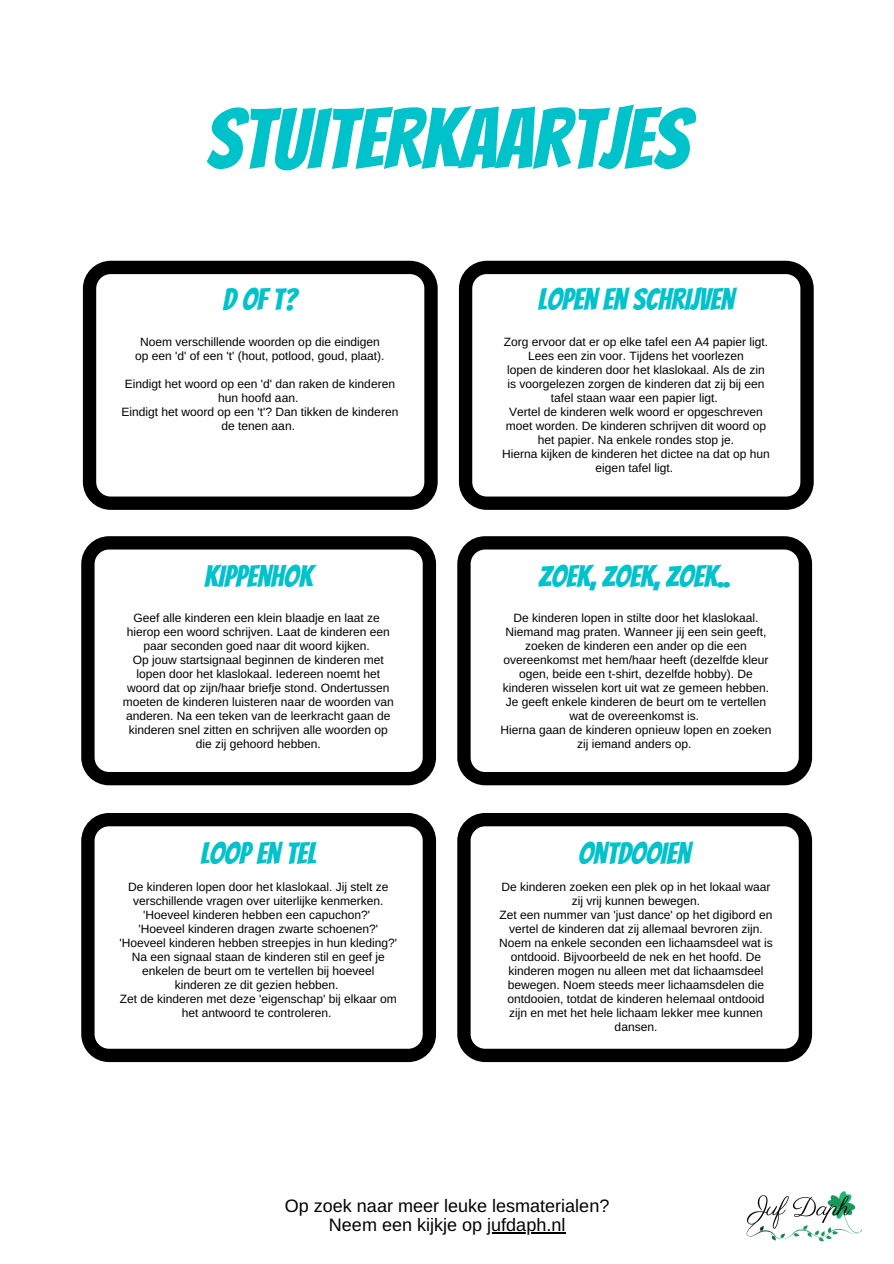
<style>
.page{position:relative;width:894px;height:1264px;background:#fff}
.page>*{position:absolute;margin:0;border:0;box-sizing:border-box;transform-origin:0 0}
.t1{font:84px "Bangers";color:#00c2cb}
.t2{font:30px "Bangers";color:#00c2cb}
.t3{font:18px "Arimo";color:#000}
.t4{font:12px/14px "Arimo";color:#000;text-align:center}
</style>
<div class="page">
<img style="left:746px;top:1191px;width:117px;height:51px">
<svg style="left:83px;top:261px;width:354px;height:249px"></svg>
<hr style="left:487px;top:1232px;width:78px;height:1px;background:#000">
<svg style="left:459px;top:261px;width:354px;height:249px"></svg>
<svg style="left:81px;top:536px;width:355px;height:249px"></svg>
<svg style="left:457px;top:536px;width:354px;height:249px"></svg>
<svg style="left:81px;top:813px;width:355px;height:249px"></svg>
<svg style="left:457px;top:813px;width:354px;height:249px"></svg>
<p class="t1" style="left:205px;top:95px;width:484px">STUITERKAARTJES</p>
<p class="t2" style="left:223px;top:283px;width:76px">DOFT?</p>
<p class="t2" style="left:537px;top:283px;width:198px">LOPEN EN SCHRIJVEN</p>
<p class="t4" style="left:140px;top:334px;width:241px">Noem verschillende woorden op die eindigen</p>
<p class="t4" style="left:135px;top:348px;width:251px">op een 'd' of een 't' (hout, potlood, goud, plaat).</p>
<p class="t4" style="left:125px;top:376px;width:272px">Eindigt het woord op een 'd' dan raken de kinderen</p>
<p class="t4" style="left:218px;top:390px;width:82px">hun hoofd aan.</p>
<p class="t4" style="left:121px;top:404px;width:278px">Eindigt het woord op een 't'? Dan tikken de kinderen</p>
<p class="t4" style="left:221px;top:418px;width:75px">de tenen aan.</p>
<p class="t4" style="left:503px;top:334px;width:266px">Zorg ervoor dat er op elke tafel een A4 papier ligt.<br>Lees een zin voor. Tijdens het voorlezen</p>
<p class="t4" style="left:507px;top:362px;width:259px">lopen de kinderen door het klaslokaal. Als de zin</p>
<p class="t4" style="left:507px;top:376px;width:258px">is voorgelezen zorgen de kinderen dat zij bij een tafel staan waar een papier ligt.</p>
<p class="t4" style="left:505px;top:404px;width:262px">Vertel de kinderen welk woord er opgeschreven moet worden. De kinderen schrijven dit woord op het papier. Na enkele rondes stop je.</p>
<p class="t4" style="left:502px;top:446px;width:269px">Hierna kijken de kinderen het dictee na dat op hun eigen tafel ligt.</p>
<p class="t2" style="left:204px;top:560px;width:110px">KIPPENHOK</p>
<p class="t2" style="left:538px;top:560px;width:193px">ZOEK, ZOEK, ZOEK..</p>
<p class="t4" style="left:133px;top:611px;width:248px">Geef alle kinderen een klein blaadje en laat ze</p>
<p class="t4" style="left:127px;top:625px;width:264px">hierop een woord schrijven. Laat de kinderen een paar seconden goed naar dit woord kijken.</p>
<p class="t4" style="left:127px;top:653px;width:264px">Op jouw startsignaal beginnen de kinderen met lopen door het klaslokaal. Iedereen noemt het woord dat op zijn/haar briefje stond. Ondertussen</p>
<p class="t4" style="left:123px;top:695px;width:272px">moeten de kinderen luisteren naar de woorden van anderen. Na een teken van de leerkracht gaan de kinderen snel zitten en schrijven alle woorden op die zij gehoord hebben.</p>
<p class="t4" style="left:502px;top:611px;width:268px">De kinderen lopen in stilte door het klaslokaal.<br>Niemand mag praten. Wanneer jij een sein geeft, zoeken de kinderen een ander op die een overeenkomst met hem/haar heeft (dezelfde kleur ogen, beide een t-shirt, dezelfde hobby). De kinderen wisselen kort uit wat ze gemeen hebben.</p>
<p class="t4" style="left:505px;top:695px;width:262px">Je geeft enkele kinderen de beurt om te vertellen wat de overeenkomst is.</p>
<p class="t4" style="left:500px;top:723px;width:272px">Hierna gaan de kinderen opnieuw lopen en zoeken zij iemand anders op.</p>
<p class="t2" style="left:200px;top:837px;width:117px">LOOP EN TEL</p>
<p class="t2" style="left:578px;top:837px;width:113px">ONTDOOIEN</p>
<p class="t4" style="left:128px;top:879px;width:262px">De kinderen lopen door het klaslokaal. Jij stelt ze verschillende vragen over uiterlijke kenmerken.</p>
<p class="t4" style="left:143px;top:907px;width:228px">'Hoeveel kinderen hebben een capuchon?'</p>
<p class="t4" style="left:138px;top:921px;width:241px">'Hoeveel kinderen dragen zwarte schoenen?'</p>
<p class="t4" style="left:119px;top:935px;width:279px">'Hoeveel kinderen hebben streepjes in hun kleding?'</p>
<p class="t4" style="left:132px;top:949px;width:254px">Na een signaal staan de kinderen stil en geef je enkelen de beurt om te vertellen bij hoeveel kinderen ze dit gezien hebben.</p>
<p class="t4" style="left:120px;top:991px;width:278px">Zet de kinderen met deze 'eigenschap' bij elkaar om het antwoord te controleren.</p>
<p class="t4" style="left:501px;top:879px;width:270px">De kinderen zoeken een plek op in het lokaal waar zij vrij kunnen bewegen.</p>
<p class="t4" style="left:499px;top:907px;width:275px">Zet een nummer van 'just dance' op het digibord en vertel de kinderen dat zij allemaal bevroren zijn.<br>Noem na enkele seconden een lichaamsdeel wat is ontdooid. Bijvoorbeeld de nek en het hoofd. De kinderen mogen nu alleen met dat lichaamsdeel bewegen. Noem steeds meer lichaamsdelen die ontdooien, totdat de kinderen helemaal ontdooid zijn en met het hele lichaam lekker mee kunnen dansen.</p>
<p class="t3" style="left:285px;top:1195px;width:326px">Op zoek naar meer leuke lesmaterialen?</p>
<p class="t3" style="left:329px;top:1214px;width:238px">Neem een kijkje op jufdaph.nl</p>
</div>
